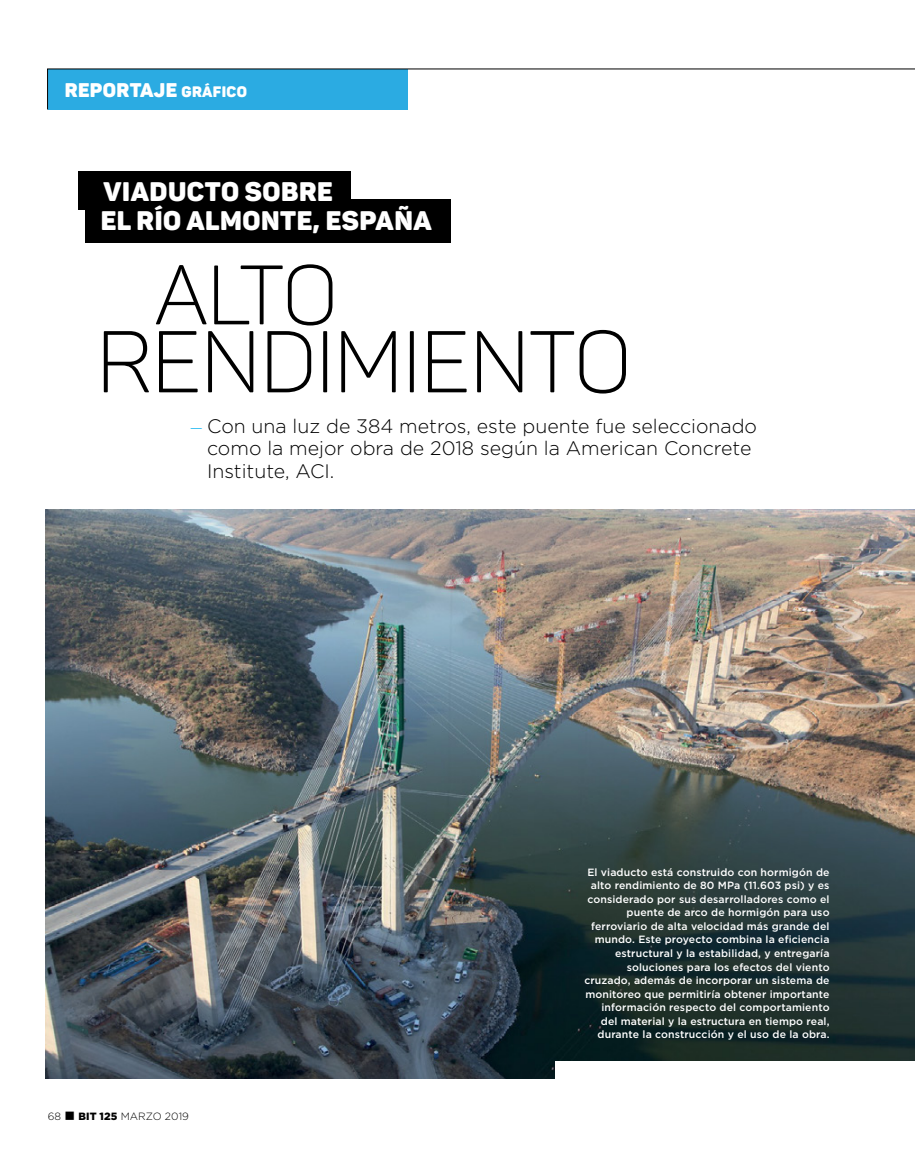
<style>
.page{position:relative;width:915px;height:1170px;background:#fff}
.page>*{position:absolute;margin:0;border:0;box-sizing:border-box;transform-origin:0 0}
.t1{font:86.1px "Panton Light Caps";color:#000}
.t2{font:82.8px "Panton Light Caps";color:#000}
.t3{font:26.55px/28.5px "Panton Black Caps";letter-spacing:.02em;color:#fff}
.t4{font:300 19.5px/22.5px "Gotham";color:#000}
.t5{font:19.5px "Panton Black Caps";letter-spacing:.02em;color:#fff}
.t6{font:500 10.5px/13.5px "Gotham";letter-spacing:.01em;color:#fff;text-align:right}
.t7{font:300 10.5px "Gotham";letter-spacing:.005em;color:#000}
.s1{font-size:15px}
.s2{font-family:"Minion Pro";font-weight:400;font-size:13.5px;color:#00aeef}
.s3{font-weight:900}
</style>
<div class="page">
<div style="left:78px;top:171px;width:272px;height:38px;background:#000"></div>
<div style="left:85px;top:199px;width:365px;height:44px;background:#000"></div>
<svg style="left:47px;top:68px;width:867px;height:42px"></svg>
<img style="left:46px;top:509px;width:868px;height:569px">
<div style="left:48px;top:69px;width:359px;height:40px;background:#2babe2"></div>
<div style="left:555px;top:1061px;width:359px;height:21px;background:#fff"></div>
<h3 class="t5" style="left:65px;top:77px;width:184px">REPORTAJE <span class="s1">GRÁFICO</span></h3>
<h3 class="t3" style="left:101px;top:177px;width:332px">VIADUCTO SOBRE<br>EL RÍO ALMONTE, ESPAÑA</h3>
<h2 class="t2" style="left:155px;top:245px;width:184px">ALTO</h2>
<h1 class="t1" style="left:97px;top:309px;width:536px">RENDIMIENTO</h1>
<h3 class="t4" style="left:207px;top:414px;width:551px;text-indent:-17px"><span class="s2">—</span> Con una luz de 384 metros, este puente fue seleccionado como la mejor obra de 2018 según la American Concrete<br>Institute, ACI.</h3>
<p class="t7" style="left:48px;top:1109px;width:143px">68 ■ <span class="s3">BIT 125</span> ma rzo 2019</p>
<p class="t6" style="left:584px;top:865px;width:247px">El viaducto está construido con hormigón de alto rendimiento de 80 MPa (11.603 psi) y es considerado por sus desarrolladores como el puente de arco de hormigón para uso ferroviario de alta velocidad más grande del mundo. Este proyecto combina la eficiencia estructural y la estabilidad, y entregaría soluciones para los efectos del viento cruzado, además de incorporar un sistema de monitoreo que permitiría obtener importante información respecto del comportamiento del material y la estructura en tiempo real, durante la construcción y el uso de la obra.</p>
</div>
